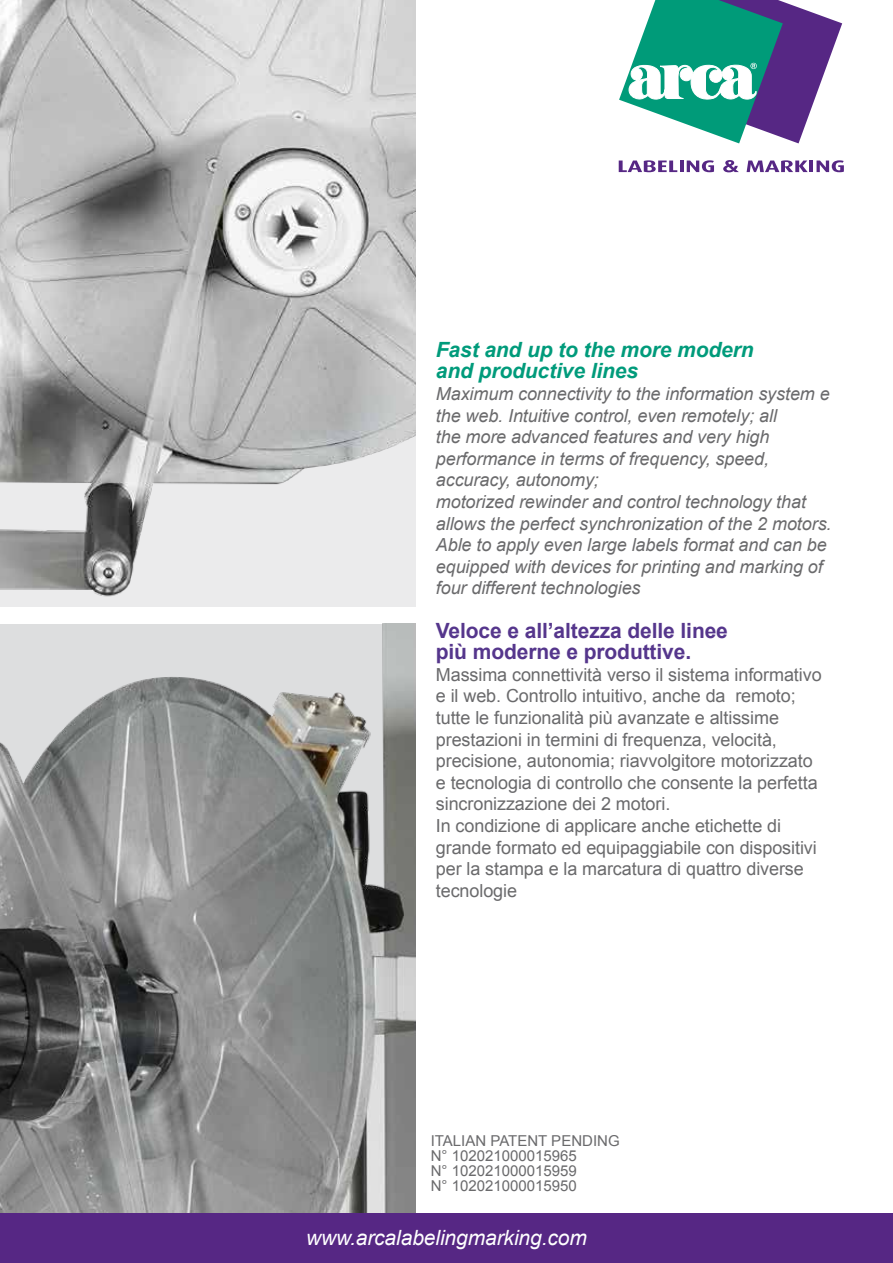
<style>
.page{position:relative;width:893px;height:1263px;background:#fff}
.page>*{position:absolute;margin:0;border:0;box-sizing:border-box;transform-origin:0 0}
.t1{font:700 21px/21.6px "Arial";letter-spacing:-.005em;color:#55368c}
.t2{font:italic 700 21px/21.6px "Arial";letter-spacing:-.005em;color:#009b7b}
.t3{font:italic 21px "Arial";letter-spacing:-.005em;color:#fff}
.t4{font:18px/21.6px "Arial";letter-spacing:-.005em;color:#6a6a6c}
.t5{font:italic 18px/21.6px "Arial";letter-spacing:-.005em;color:#6a6a6c}
.t6{font:15px/15px "Arial";color:#6a6a6c}
</style>
<div class="page">
<img style="left:0;top:0;width:416px;height:606px">
<img style="left:0;top:624px;width:416px;height:589px">
<div style="left:0;top:1213px;width:893px;height:50px;background:#562784"></div>
<svg style="left:619px;top:0;width:223px;height:143px"></svg>
<svg style="left:619px;top:160px;width:95px;height:12px"></svg>
<svg style="left:723px;top:160px;width:16px;height:12px"></svg>
<svg style="left:747px;top:160px;width:61px;height:12px"></svg>
<hr style="left:809px;top:161px;width:4px;height:11px;background:#562784">
<svg style="left:816px;top:160px;width:28px;height:12px"></svg>
<p class="t2" style="left:436px;top:339px;width:319px">Fast and up to the more modern and productive lines</p>
<p class="t5" style="left:436px;top:383px;width:397px">Maximum connectivity to the information system e the web. Intuitive control, even remotely; all<br>the more advanced features and very high performance in terms of frequency, speed, accuracy, autonomy;<br>motorized rewinder and control technology that allows the perfect synchronization of the 2 motors.<br>Able to apply even large labels format and can be equipped with devices for printing and marking of four different technologies</p>
<p class="t1" style="left:436px;top:620px;width:294px">Veloce e all’altezza delle linee più moderne e produttive.</p>
<p class="t4" style="left:436px;top:664px;width:387px">Massima connettività verso il sistema informativo e il web. Controllo intuitivo, anche da remoto; tutte le funzionalità più avanzate e altissime prestazioni in termini di frequenza, velocità, precisione, autonomia; riavvolgitore motorizzato e tecnologia di controllo che consente la perfetta sincronizzazione dei 2 motori.<br>In condizione di applicare anche etichette di grande formato ed equipaggiabile con dispositivi per la stampa e la marcatura di quattro diverse tecnologie</p>
<p class="t6" style="left:431px;top:1134px;width:190px">ITALIAN PATENT PENDING<br>N° 102021000015965<br>N° 102021000015959<br>N° 102021000015950</p>
<p class="t3" style="left:306px;top:1224px;width:282px">www.arcalabelingmarking.com</p>
</div>
